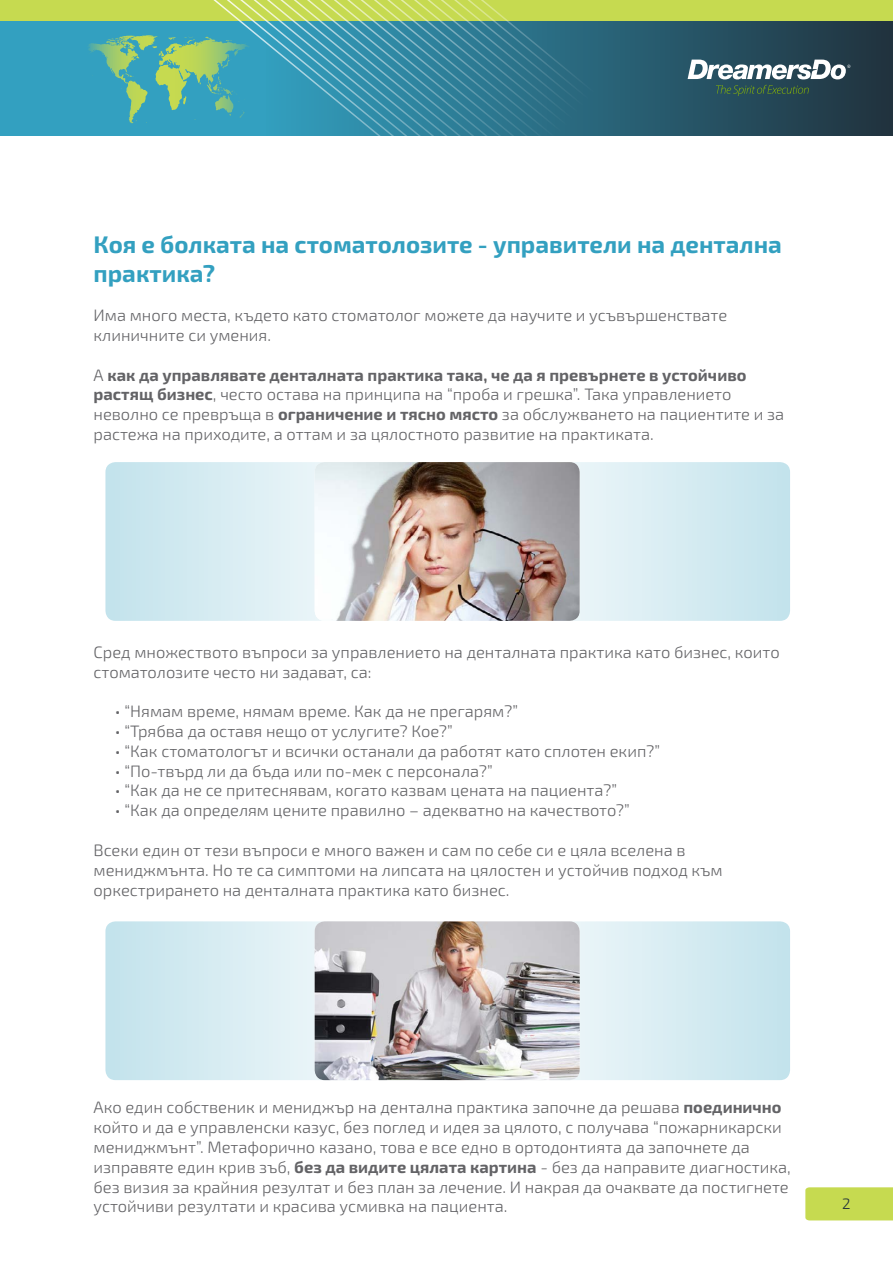
<style>
.page{position:relative;width:893px;height:1263px;background:#fff}
.page>*{position:absolute;margin:0;border:0;box-sizing:border-box;transform-origin:0 0}
.t1{font:700 24px/28.8px "Exo 2";color:#33a0c0}
.t2{font:300 16.5px/19.8px "Exo 2";color:#636366}
.t3{font:300 15px "Exo 2";color:#21303b}
.s1{font-weight:700}
</style>
<div class="page">
<div style="left:0;top:0;width:893px;height:96px;background:#c6da50"></div>
<div style="left:0;top:21px;width:893px;height:115px;background:#33a0c0"></div>
<svg style="left:596px;top:21px;width:297px;height:115px;background:#254c5c"></svg>
<svg style="left:688px;top:60px;width:163px;height:19px;background:#92a3ab"></svg>
<svg style="left:716px;top:85px;width:93px;height:11px"></svg>
<div style="left:805px;top:1187px;width:88px;height:33px;background:#c6da50"></div>
<svg style="left:88px;top:21px;width:508px;height:115px"></svg>
<svg style="left:174px;top:0;width:314px;height:136px"></svg>
<svg style="left:105px;top:921px;width:322px;height:159px;background:#d5ebf1"></svg>
<svg style="left:468px;top:921px;width:322px;height:159px;background:#d5ebf1"></svg>
<img style="left:315px;top:921px;width:265px;height:159px">
<svg style="left:105px;top:462px;width:322px;height:159px;background:#d5ebf1"></svg>
<svg style="left:468px;top:462px;width:322px;height:159px;background:#d5ebf1"></svg>
<img style="left:315px;top:462px;width:265px;height:159px">
<p class="t1" style="left:94px;top:231px;width:690px">Коя е болката на стоматолозите - управители на дентална практика?</p>
<p class="t2" style="left:94px;top:306px;width:635px">Има много места, където като стоматолог можете да научите и усъвършенствате клиничните си умения.</p>
<p class="t2" style="left:94px;top:365px;width:692px">А <span class="s1">как да управлявате денталната практика така, че да я превърнете в устойчиво растящ бизнес</span>, често остава на принципа на “проба и грешка”. Така управлението неволно се превръща в <span class="s1">ограничение и тясно място</span> за обслужването на пациентите и за растежа на приходите, а оттам и за цялостното развитие на практиката.</p>
<p class="t2" style="left:94px;top:642px;width:688px">Сред множеството въпроси за управлението на денталната практика като бизнес, които стоматолозите често ни задават, са:</p>
<p class="t2" style="left:115px;top:702px;width:405px">• “Нямам време, нямам време. Как да не прегарям?”</p>
<p class="t2" style="left:115px;top:722px;width:340px">• “Трябва да оставя нещо от услугите? Кое?”</p>
<p class="t2" style="left:115px;top:741px;width:547px">• “Как стоматологът и всички останали да работят като сплотен екип?”</p>
<p class="t2" style="left:115px;top:761px;width:379px">• “По-твърд ли да бъда или по-мек с персонала?”</p>
<p class="t2" style="left:115px;top:781px;width:504px">• “Как да не се притеснявам, когато казвам цената на пациента?”</p>
<p class="t2" style="left:115px;top:801px;width:517px">• “Как да определям цените правилно – адекватно на качеството?”</p>
<p class="t2" style="left:94px;top:840px;width:631px">Всеки един от тези въпроси е много важен и сам по себе си е цяла вселена в мениджмънта. Но те са симптоми на липсата на цялостен и устойчив подход към оркестрирането на денталната практика като бизнес.</p>
<p class="t2" style="left:94px;top:1098px;width:699px">Ако един собственик и мениджър на дентална практика започне да решава <span class="s1">поединично </span>който и да е управленски казус, без поглед и идея за цялото, с получава “пожарникарски мениджмънт”. Метафорично казано, това е все едно в ортодонтията да започнете да изправяте един крив зъб, <span class="s1">без да видите цялата картина</span> - без да направите диагностика, без визия за крайния резултат и без план за лечение. И накрая да очаквате да постигнете устойчиви резултати и красива усмивка на пациента.</p>
<p class="t3" style="left:842px;top:1195px;width:10px">2</p>
</div>
